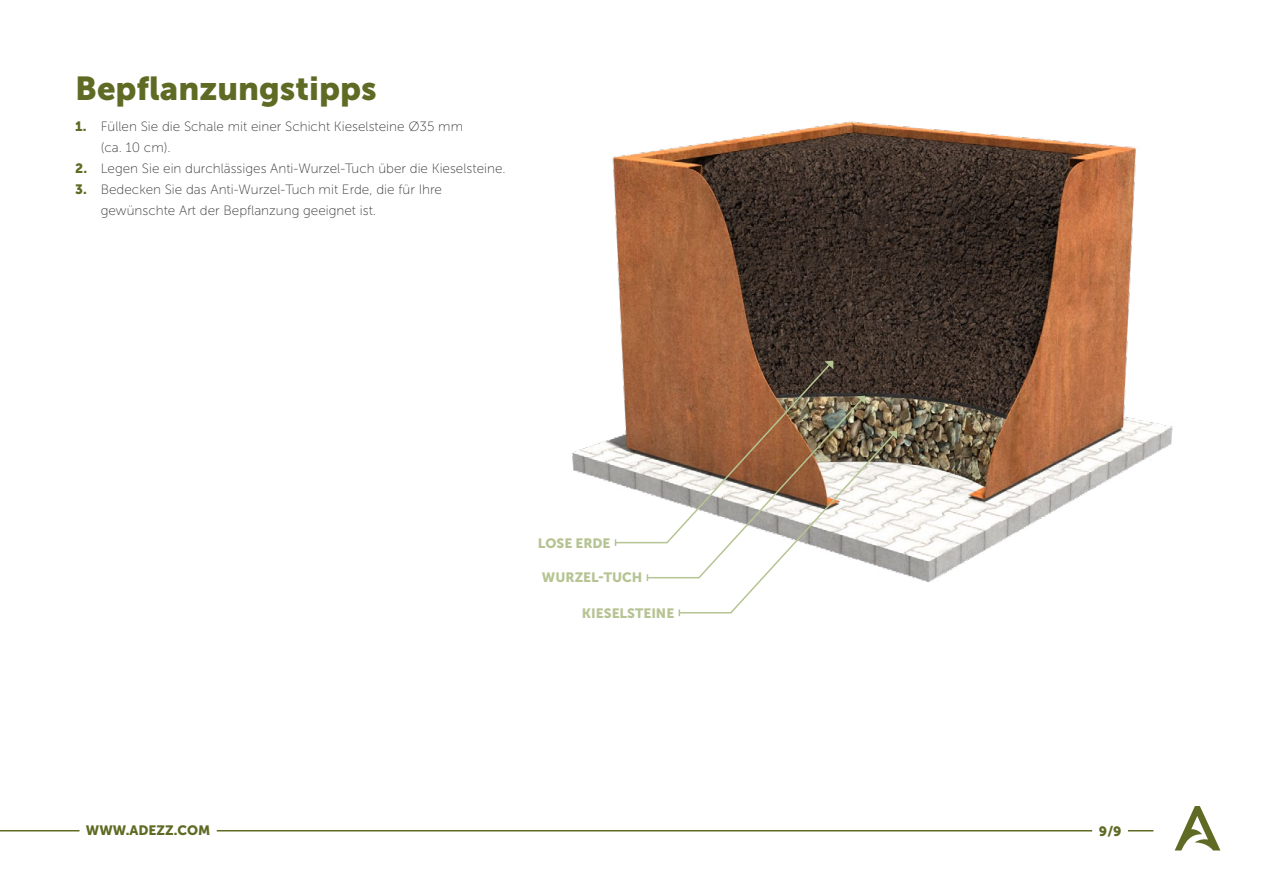
<style>
.page{position:relative;width:1263px;height:893px;background:#fff}
.page>*{position:absolute;margin:0;border:0;box-sizing:border-box;transform-origin:0 0}
.t1{font:33px "Museo Sans 900";color:#5f6b24}
.t2{font:13.5px/21px "Museo Sans 100";color:#3c3c3b}
.t3{font:13.5px "Museo Sans 900";color:#b6c494}
.t4{font:13.5px "Museo Sans 900";color:#5f6b24}
.s1{font-family:"Museo Sans 900";color:#5f6b24}
</style>
<div class="page">
<svg style="left:1175px;top:806px;width:45px;height:44px"></svg>
<svg style="left:1128px;top:830px;width:25px;height:1px"></svg>
<hr style="left:0;top:830px;width:80px;height:1px;background:#5f6b24">
<hr style="left:217px;top:830px;width:875px;height:1px;background:#5f6b24">
<img style="left:572px;top:121px;width:601px;height:496px">
<svg style="left:614px;top:361px;width:283px;height:255px"></svg>
<h1 class="t1" style="left:75px;top:70px;width:303px">Bepflanzungstipps</h1>
<p class="t2" style="left:101px;top:116px;width:364px;text-indent:-26px"><span class="s1">1.</span> Füllen Sie die Schale mit einer Schicht Kieselsteine Ø35 mm (ca. 10 cm).</p>
<p class="t2" style="left:75px;top:158px;width:432px"><span class="s1">2.</span> Legen Sie ein durchlässiges Anti-Wurzel-Tuch über die Kieselsteine.</p>
<p class="t2" style="left:101px;top:179px;width:343px;text-indent:-26px"><span class="s1">3.</span> Bedecken Sie das Anti-Wurzel-Tuch mit Erde, die für Ihre gewünschte Art der Bepflanzung geeignet ist.</p>
<p class="t3" style="left:538px;top:535px;width:74px">LOSE ERDE</p>
<p class="t3" style="left:542px;top:570px;width:102px">WURZEL-TUCH</p>
<p class="t3" style="left:582px;top:606px;width:94px">KIESELSTEINE</p>
<p class="t4" style="left:86px;top:823px;width:126px">WWW.ADEZZ.COM</p>
<p class="t4" style="left:1099px;top:823px;width:24px">9/9</p>
</div>
